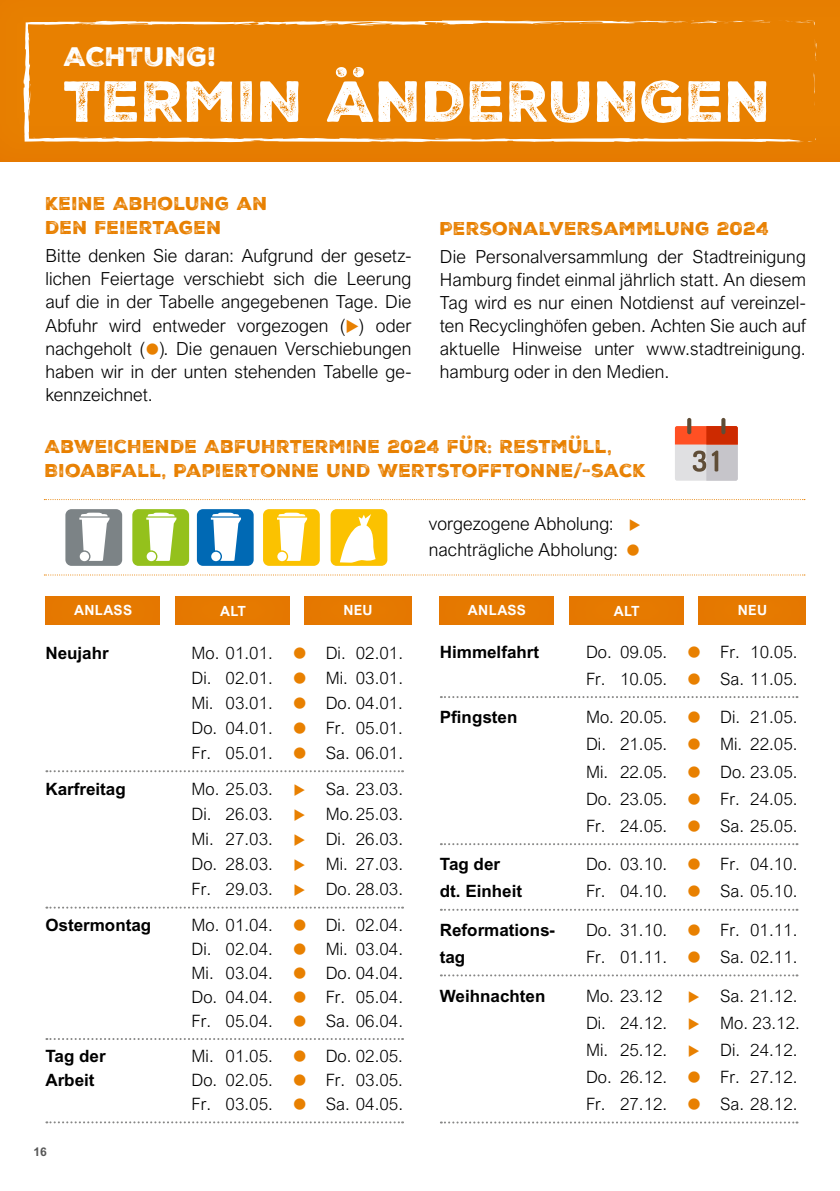
<style>
.page{position:relative;width:840px;height:1191px;background:#fff}
.page>*{position:absolute;margin:0;border:0;box-sizing:border-box;transform-origin:0 0}
.t1{font:56px "Nexa Rust Sans Black 2";letter-spacing:.005em;color:#fff}
.t2{font:26px "Nexa Rust Sans Black 2";color:#fff}
.t3{font:300 18px/23.2px "Arial Nova";letter-spacing:.005em;color:#000;text-align:justify}
.t4{font:18px/24px "Nexa Rust Sans Black 2";letter-spacing:.01em;color:#e88000}
.t5{font:300 17px/25px "Arial Nova";color:#000;text-align:justify}
.t6{font:700 17px "Arial MT Std";color:#000}
.t7{font:700 14px "Arial Nova";letter-spacing:.025em;color:#fff}
.t8{font:700 12px "Arial MT Std";color:#565656}
.s1{color:#e88000}
</style>
<div class="page">
<div style="left:263px;top:509px;width:56px;height:57px;background:#fbc200;border-radius:6px"></div>
<svg style="left:277px;top:512px;width:30px;height:49px"></svg>
<div style="left:330px;top:509px;width:57px;height:57px;background:#fbc200;border-radius:6px"></div>
<svg style="left:339px;top:514px;width:36px;height:49px"></svg>
<div style="left:132px;top:509px;width:57px;height:57px;background:#94c11c;border-radius:6px"></div>
<svg style="left:146px;top:512px;width:30px;height:49px"></svg>
<div style="left:197px;top:509px;width:56px;height:57px;background:#0069b4;border-radius:6px"></div>
<svg style="left:211px;top:512px;width:30px;height:49px"></svg>
<div style="left:65px;top:509px;width:57px;height:57px;background:#7c8386;border-radius:6px"></div>
<svg style="left:79px;top:512px;width:30px;height:49px"></svg>
<svg style="left:44px;top:574px;width:757px;height:1px"></svg>
<svg style="left:44px;top:499px;width:757px;height:1px"></svg>
<div style="left:0;top:0;width:839px;height:162px;background:#e77e00"></div>
<svg style="left:814px;top:39px;width:2px;height:22px"></svg>
<svg style="left:23px;top:20px;width:781px;height:123px"></svg>
<svg style="left:76px;top:23px;width:15px;height:2px"></svg>
<svg style="left:672px;top:20px;width:142px;height:7px"></svg>
<svg style="left:611px;top:21px;width:55px;height:3px"></svg>
<svg style="left:520px;top:21px;width:46px;height:4px"></svg>
<svg style="left:323px;top:20px;width:16px;height:6px"></svg>
<svg style="left:24px;top:133px;width:12px;height:6px"></svg>
<svg style="left:674px;top:426px;width:63px;height:55px;background:#d19a8d"></svg>
<svg style="left:721px;top:418px;width:4px;height:16px"></svg>
<svg style="left:686px;top:418px;width:5px;height:16px"></svg>
<svg style="left:46px;top:770px;width:357px;height:2px"></svg>
<svg style="left:46px;top:906px;width:357px;height:2px"></svg>
<svg style="left:46px;top:1038px;width:357px;height:2px"></svg>
<svg style="left:46px;top:1121px;width:357px;height:2px"></svg>
<svg style="left:440px;top:696px;width:357px;height:2px"></svg>
<svg style="left:440px;top:843px;width:357px;height:2px"></svg>
<svg style="left:440px;top:908px;width:357px;height:2px"></svg>
<svg style="left:440px;top:974px;width:357px;height:2px"></svg>
<svg style="left:440px;top:1121px;width:357px;height:2px"></svg>
<div style="left:439px;top:593px;width:117px;height:34px;background:#000;opacity:.2"></div>
<div style="left:45px;top:593px;width:117px;height:34px;background:#000;opacity:.2"></div>
<div style="left:569px;top:593px;width:117px;height:34px;background:#000;opacity:.2"></div>
<div style="left:175px;top:593px;width:117px;height:34px;background:#000;opacity:.2"></div>
<div style="left:698px;top:593px;width:110px;height:34px;background:#000;opacity:.2"></div>
<div style="left:304px;top:593px;width:110px;height:34px;background:#000;opacity:.2"></div>
<h2 class="t2" style="left:64px;top:39px;width:154px">ACHTUNG!</h2>
<h1 class="t1" style="left:64px;top:64px;width:708px">TERMIN ÄNDERUNGEN</h1>
<p class="t4" style="left:45px;top:191px;width:223px">KEINE ABHOLUNG AN<br>DEN FEIERTAGEN</p>
<p class="t3" style="left:45px;top:244px;width:367px">Bitte denken Sie daran: Aufgrund der gesetz&shy;lichen Feiertage verschiebt sich die Leerung auf die in der Tabelle angegebenen Tage. Die Abfuhr wird entweder vorgezogen (<span class="s1">◆</span>) oder nachgeholt ( ). Die genauen Verschiebungen haben wir in der unten stehenden Tabelle ge&shy;kennzeichnet.</p>
<p class="t4" style="left:439px;top:216px;width:331px">PERSONALVERSAMMLUNG 2024</p>
<p class="t3" style="left:439px;top:245px;width:367px">Die Personalversammlung der Stadtreinigung Hamburg findet einmal jährlich statt. An diesem Tag wird es nur einen Notdienst auf vereinzel&shy;ten Recyclinghöfen geben. Achten Sie auch auf aktuelle Hinweise unter www.stadtreinigung. hamburg oder in den Medien.</p>
<p class="t4" style="left:45px;top:434px;width:602px">ABWEICHENDE ABFUHRTERMINE 2024 FÜR: RESTMÜLL,<br>BIOABFALL, PAPIERTONNE UND WERTSTOFFTONNE/-SACK</p>
<p class="t3" style="left:428px;top:510px;width:213px;line-height:25.8px">vorgezogene Abholung: <span class="s1">◆ </span>nachträgliche Abholung:</p>
<p class="t7" style="left:74px;top:602px;width:59px">ANLASS</p>
<p class="t7" style="left:220px;top:602px;width:27px">ALT</p>
<p class="t7" style="left:343px;top:601px;width:31px">NEU</p>
<p class="t7" style="left:467px;top:602px;width:59px">ANLASS</p>
<p class="t7" style="left:613px;top:602px;width:27px">ALT</p>
<p class="t7" style="left:737px;top:601px;width:31px">NEU</p>
<p class="t6" style="left:45px;top:643px;width:65px">Neujahr</p>
<p class="t5" style="left:191px;top:640px;width:83px">Mo. 01.01.</p>
<p class="t5" style="left:325px;top:640px;width:79px">Di. 02.01.</p>
<p class="t5" style="left:191px;top:665px;width:83px">Di. 02.01.</p>
<p class="t5" style="left:325px;top:665px;width:79px">Mi. 03.01.</p>
<p class="t5" style="left:191px;top:690px;width:83px">Mi. 03.01.</p>
<p class="t5" style="left:325px;top:690px;width:79px">Do. 04.01.</p>
<p class="t5" style="left:191px;top:715px;width:83px">Do. 04.01.</p>
<p class="t5" style="left:325px;top:715px;width:79px">Fr. 05.01.</p>
<p class="t5" style="left:191px;top:740px;width:83px">Fr. 05.01.</p>
<p class="t5" style="left:325px;top:740px;width:79px">Sa. 06.01.</p>
<p class="t6" style="left:45px;top:779px;width:82px">Karfreitag</p>
<p class="t5" style="left:191px;top:776px;width:213px">Mo. 25.03. <span class="s1">◆</span> Sa. 23.03.<br>Di. 26.03. <span class="s1">◆</span> Mo.25.03.<br>Mi. 27.03. <span class="s1">◆</span> Di. 26.03.<br>Do. 28.03. <span class="s1">◆</span> Mi. 27.03.<br>Fr. 29.03. <span class="s1">◆</span> Do. 28.03.</p>
<p class="t6" style="left:45px;top:914px;width:107px">Ostermontag</p>
<p class="t5" style="left:191px;top:912px;width:83px">Mo. 01.04.</p>
<p class="t5" style="left:325px;top:912px;width:79px">Di. 02.04.</p>
<p class="t5" style="left:191px;top:936px;width:83px">Di. 02.04.</p>
<p class="t5" style="left:325px;top:936px;width:79px">Mi. 03.04.</p>
<p class="t5" style="left:191px;top:960px;width:83px">Mi. 03.04.</p>
<p class="t5" style="left:325px;top:960px;width:79px">Do. 04.04.</p>
<p class="t5" style="left:191px;top:984px;width:83px">Do. 04.04.</p>
<p class="t5" style="left:325px;top:984px;width:79px">Fr. 05.04.</p>
<p class="t5" style="left:191px;top:1008px;width:83px">Fr. 05.04.</p>
<p class="t5" style="left:325px;top:1008px;width:79px">Sa. 06.04.</p>
<p class="t6" style="left:45px;top:1046px;width:62px">Tag der</p>
<p class="t5" style="left:191px;top:1043px;width:83px">Mi. 01.05.</p>
<p class="t5" style="left:325px;top:1043px;width:79px">Do. 02.05.</p>
<p class="t6" style="left:45px;top:1070px;width:51px">Arbeit</p>
<p class="t5" style="left:191px;top:1067px;width:83px">Do. 02.05.</p>
<p class="t5" style="left:325px;top:1067px;width:79px">Fr. 03.05.</p>
<p class="t5" style="left:191px;top:1091px;width:83px">Fr. 03.05.</p>
<p class="t5" style="left:325px;top:1091px;width:79px">Sa. 04.05.</p>
<p class="t8" style="left:34px;top:1144px;width:15px">16</p>
<p class="t6" style="left:439px;top:641px;width:101px">Himmelfahrt</p>
<p class="t5" style="left:585px;top:639px;width:83px">Do. 09.05.</p>
<p class="t5" style="left:719px;top:639px;width:79px">Fr. 10.05.</p>
<p class="t5" style="left:585px;top:666px;width:83px">Fr. 10.05.</p>
<p class="t5" style="left:719px;top:666px;width:79px">Sa. 11.05.</p>
<p class="t6" style="left:439px;top:707px;width:79px">Pfingsten</p>
<p class="t5" style="left:585px;top:704px;width:83px">Mo. 20.05.</p>
<p class="t5" style="left:719px;top:704px;width:79px">Di. 21.05.</p>
<p class="t5" style="left:585px;top:732px;width:83px">Di. 21.05.</p>
<p class="t5" style="left:719px;top:732px;width:79px">Mi. 22.05.</p>
<p class="t5" style="left:585px;top:759px;width:83px">Mi. 22.05.</p>
<p class="t5" style="left:719px;top:759px;width:79px">Do. 23.05.</p>
<p class="t5" style="left:585px;top:786px;width:83px">Do. 23.05.</p>
<p class="t5" style="left:719px;top:786px;width:79px">Fr. 24.05.</p>
<p class="t5" style="left:585px;top:813px;width:83px">Fr. 24.05.</p>
<p class="t5" style="left:719px;top:813px;width:79px">Sa. 25.05.</p>
<p class="t6" style="left:439px;top:854px;width:62px">Tag der</p>
<p class="t5" style="left:585px;top:851px;width:83px">Do. 03.10.</p>
<p class="t5" style="left:719px;top:851px;width:79px">Fr. 04.10.</p>
<p class="t6" style="left:439px;top:881px;width:84px">dt. Einheit</p>
<p class="t5" style="left:585px;top:879px;width:83px">Fr. 04.10.</p>
<p class="t5" style="left:719px;top:879px;width:79px">Sa. 05.10.</p>
<p class="t6" style="left:439px;top:920px;width:117px">Reformations-</p>
<p class="t5" style="left:585px;top:917px;width:83px">Do. 31.10.</p>
<p class="t5" style="left:719px;top:917px;width:79px">Fr. 01.11.</p>
<p class="t6" style="left:439px;top:947px;width:27px">tag</p>
<p class="t5" style="left:585px;top:944px;width:83px">Fr. 01.11.</p>
<p class="t5" style="left:719px;top:944px;width:79px">Sa. 02.11.</p>
<p class="t6" style="left:439px;top:985px;width:107px">Weihnachten</p>
<p class="t5" style="left:585px;top:983px;width:78px">Mo. 23.12</p>
<p class="t5" style="left:585px;top:982px;width:215px;line-height:27.2px;text-align:left;text-indent:102px"><span class="s1">◆</span> Sa. 21.12.<br>Di. 24.12. <span class="s1">◆</span> Mo. 23.12.<br>Mi. 25.12. <span class="s1">◆</span> Di. 24.12.<br>Do. 26.12.</p>
<p class="t5" style="left:719px;top:1064px;width:79px">Fr. 27.12.</p>
<p class="t5" style="left:585px;top:1091px;width:83px">Fr. 27.12.</p>
<p class="t5" style="left:719px;top:1091px;width:79px">Sa. 28.12.</p>
</div>
